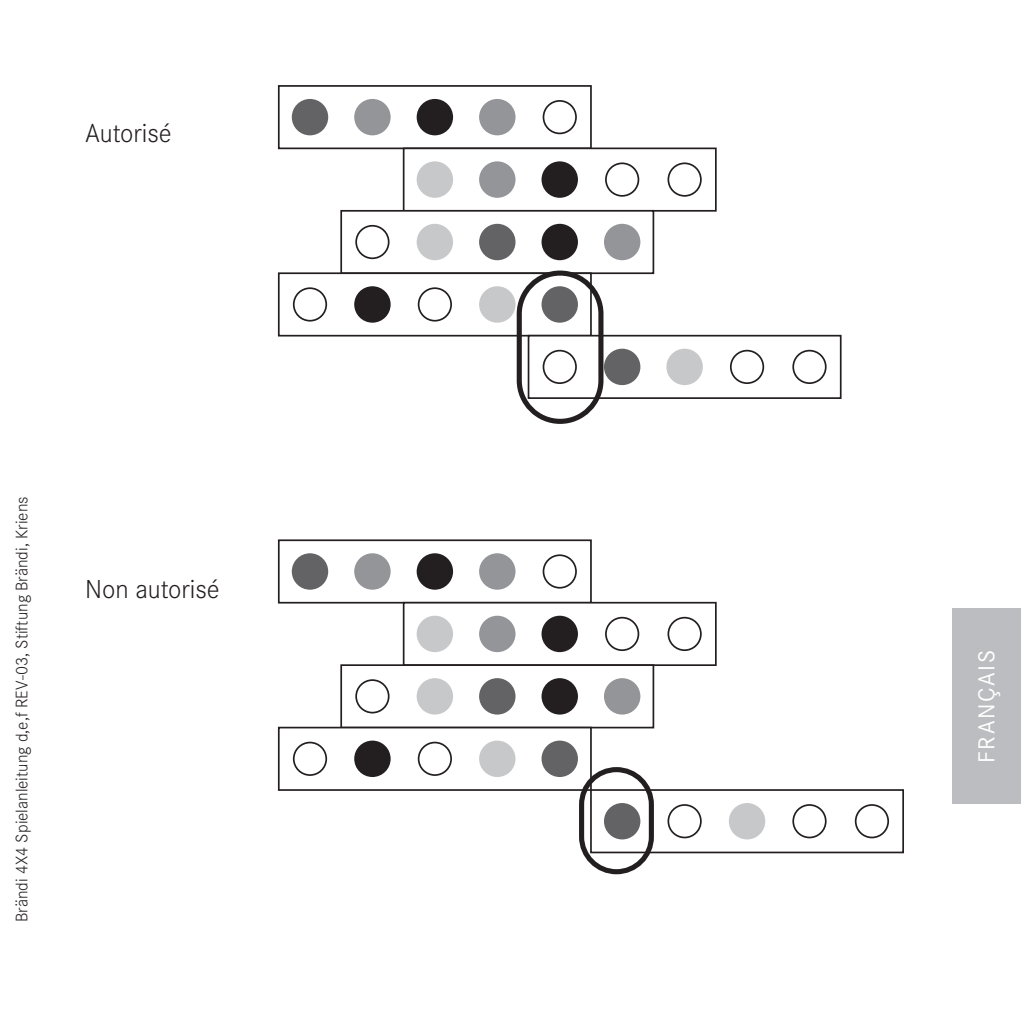
<style>
.page{position:relative;width:1021px;height:1021px;background:#fff}
.page>*{position:absolute;margin:0;border:0;box-sizing:border-box;transform-origin:0 0}
.t1{font:300 27px "Corporate S";color:#231f20}
.t2{font:24px "Corporate S";letter-spacing:.065em;color:#fff}
.t3{font:300 17.4px "Corporate S";color:#231f20}
</style>
<div class="page">
<div style="left:952px;top:608px;width:68px;height:196px;background:#bcbdc0"></div>
<div style="left:278px;top:85px;width:314px;height:64px;border:2px solid #231f20"></div>
<div style="left:542px;top:100px;width:35px;height:34px;border:2px solid #231f20;border-radius:50%"></div>
<div style="left:292px;top:99px;width:36px;height:36px;background:#636366;border-radius:50%"></div>
<div style="left:354px;top:99px;width:36px;height:36px;background:#939598;border-radius:50%"></div>
<div style="left:416px;top:99px;width:37px;height:36px;background:#231f20;border-radius:50%"></div>
<div style="left:479px;top:99px;width:36px;height:36px;background:#939598;border-radius:50%"></div>
<div style="left:403px;top:147px;width:313px;height:65px;border:2px solid #231f20"></div>
<div style="left:605px;top:162px;width:34px;height:35px;border:2px solid #231f20;border-radius:50%"></div>
<div style="left:667px;top:162px;width:34px;height:35px;border:2px solid #231f20;border-radius:50%"></div>
<div style="left:416px;top:161px;width:37px;height:37px;background:#c7c8ca;border-radius:50%"></div>
<div style="left:479px;top:161px;width:36px;height:37px;background:#939598;border-radius:50%"></div>
<div style="left:541px;top:161px;width:37px;height:37px;background:#231f20;border-radius:50%"></div>
<div style="left:340px;top:210px;width:314px;height:64px;border:2px solid #231f20"></div>
<div style="left:355px;top:225px;width:34px;height:34px;border:2px solid #231f20;border-radius:50%"></div>
<div style="left:416px;top:224px;width:37px;height:36px;background:#c7c8ca;border-radius:50%"></div>
<div style="left:479px;top:224px;width:36px;height:36px;background:#636366;border-radius:50%"></div>
<div style="left:541px;top:224px;width:37px;height:36px;background:#231f20;border-radius:50%"></div>
<div style="left:604px;top:224px;width:36px;height:36px;background:#939598;border-radius:50%"></div>
<div style="left:278px;top:272px;width:314px;height:64px;border:2px solid #231f20"></div>
<div style="left:293px;top:287px;width:34px;height:34px;border:2px solid #231f20;border-radius:50%"></div>
<div style="left:418px;top:287px;width:34px;height:34px;border:2px solid #231f20;border-radius:50%"></div>
<div style="left:354px;top:286px;width:36px;height:37px;background:#231f20;border-radius:50%"></div>
<div style="left:479px;top:286px;width:36px;height:37px;background:#c7c8ca;border-radius:50%"></div>
<div style="left:541px;top:286px;width:37px;height:37px;background:#636366;border-radius:50%"></div>
<div style="left:527px;top:335px;width:314px;height:64px;border:2px solid #231f20"></div>
<div style="left:542px;top:350px;width:35px;height:34px;border:2px solid #231f20;border-radius:50%"></div>
<div style="left:730px;top:350px;width:34px;height:34px;border:2px solid #231f20;border-radius:50%"></div>
<div style="left:792px;top:350px;width:34px;height:34px;border:2px solid #231f20;border-radius:50%"></div>
<div style="left:604px;top:349px;width:36px;height:36px;background:#636366;border-radius:50%"></div>
<div style="left:666px;top:349px;width:36px;height:36px;background:#c7c8ca;border-radius:50%"></div>
<div style="left:516px;top:270px;width:87px;height:154px;border:5px solid #231f20;border-radius:41px"></div>
<div style="left:278px;top:539px;width:314px;height:64px;border:2px solid #231f20"></div>
<div style="left:542px;top:554px;width:35px;height:34px;border:2px solid #231f20;border-radius:50%"></div>
<div style="left:292px;top:553px;width:36px;height:36px;background:#636366;border-radius:50%"></div>
<div style="left:354px;top:553px;width:36px;height:36px;background:#939598;border-radius:50%"></div>
<div style="left:416px;top:553px;width:37px;height:36px;background:#231f20;border-radius:50%"></div>
<div style="left:479px;top:553px;width:36px;height:36px;background:#939598;border-radius:50%"></div>
<div style="left:403px;top:602px;width:313px;height:64px;border:2px solid #231f20"></div>
<div style="left:605px;top:617px;width:34px;height:34px;border:2px solid #231f20;border-radius:50%"></div>
<div style="left:667px;top:617px;width:34px;height:34px;border:2px solid #231f20;border-radius:50%"></div>
<div style="left:416px;top:615px;width:37px;height:37px;background:#c7c8ca;border-radius:50%"></div>
<div style="left:479px;top:615px;width:36px;height:37px;background:#939598;border-radius:50%"></div>
<div style="left:541px;top:615px;width:37px;height:37px;background:#231f20;border-radius:50%"></div>
<div style="left:340px;top:664px;width:314px;height:64px;border:2px solid #231f20"></div>
<div style="left:355px;top:679px;width:34px;height:34px;border:2px solid #231f20;border-radius:50%"></div>
<div style="left:416px;top:678px;width:37px;height:36px;background:#c7c8ca;border-radius:50%"></div>
<div style="left:479px;top:678px;width:36px;height:36px;background:#636366;border-radius:50%"></div>
<div style="left:541px;top:678px;width:37px;height:36px;background:#231f20;border-radius:50%"></div>
<div style="left:604px;top:678px;width:36px;height:36px;background:#939598;border-radius:50%"></div>
<div style="left:278px;top:726px;width:314px;height:64px;border:2px solid #231f20"></div>
<div style="left:293px;top:741px;width:34px;height:35px;border:2px solid #231f20;border-radius:50%"></div>
<div style="left:418px;top:741px;width:34px;height:35px;border:2px solid #231f20;border-radius:50%"></div>
<div style="left:354px;top:740px;width:36px;height:37px;background:#231f20;border-radius:50%"></div>
<div style="left:479px;top:740px;width:36px;height:37px;background:#c7c8ca;border-radius:50%"></div>
<div style="left:541px;top:740px;width:37px;height:37px;background:#636366;border-radius:50%"></div>
<div style="left:590px;top:789px;width:314px;height:64px;border:2px solid #231f20"></div>
<div style="left:667px;top:804px;width:34px;height:34px;border:2px solid #231f20;border-radius:50%"></div>
<div style="left:792px;top:804px;width:34px;height:34px;border:2px solid #231f20;border-radius:50%"></div>
<div style="left:854px;top:804px;width:35px;height:34px;border:2px solid #231f20;border-radius:50%"></div>
<div style="left:604px;top:803px;width:36px;height:36px;background:#636366;border-radius:50%"></div>
<div style="left:728px;top:803px;width:37px;height:36px;background:#c7c8ca;border-radius:50%"></div>
<div style="left:579px;top:767px;width:75px;height:107px;border:5px solid #231f20;border-radius:35px"></div>
<h1 class="t1" style="left:85px;top:118px;width:88px">Autorisé</h1>
<p class="t3" style="left:12px;top:922px;width:427px;rotate:-90deg">Brändi 4X4 Spielanleitung d,e,f REV-03, Stiftung Brändi, Kriens</p>
<h1 class="t1" style="left:85px;top:574px;width:136px">Non autorisé</h1>
<h2 class="t2" style="left:973px;top:762px;width:114px;rotate:-90deg">FRANÇAIS</h2>
</div>
